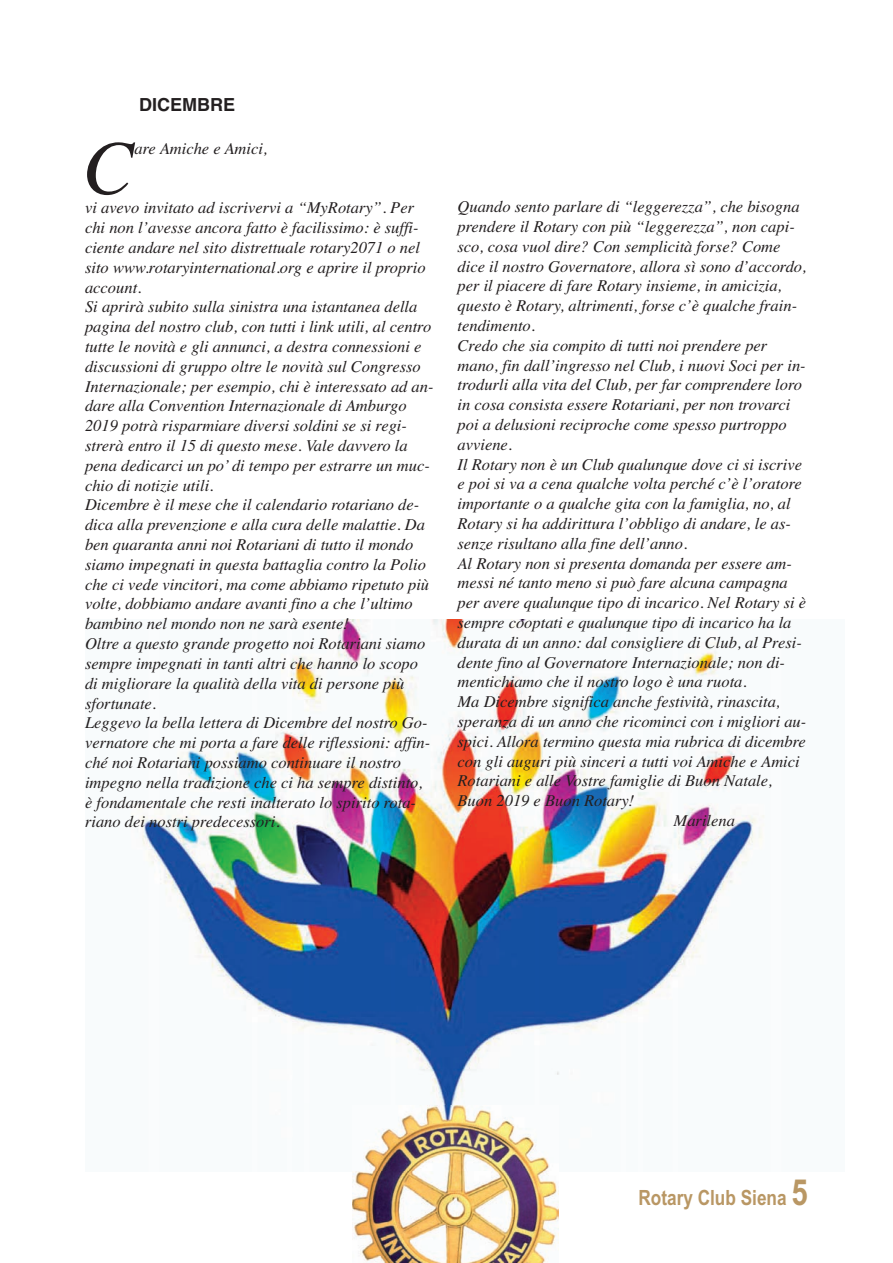
<style>
.page{position:relative;width:893px;height:1263px;background:#fff}
.page>*{position:absolute;margin:0;border:0;box-sizing:border-box;transform-origin:0 0}
.t1{font:italic 77.1px "Times";color:#231f20}
.t2{font:700 21px "Arial Narrow";color:#b99764}
.t3{font:700 18px "Helvetica";color:#231f20}
.t4{font:italic 16.5px/19.8px "Times";color:#231f20}
.s1{font-size:36px}
</style>
<div class="page">
<img style="left:137px;top:620px;width:627px;height:486px">
<img style="left:353px;top:1106px;width:205px;height:157px">
<p class="t3" style="left:139px;top:95px;width:97px">DICEMBRE</p>
<h1 class="t1" style="left:83px;top:122px;width:53px">C</h1>
<p class="t4" style="left:135px;top:138px;width:134px">are Amiche e Amici,</p>
<p class="t4" style="left:85px;top:198px;width:350px">vi avevo invitato ad iscrivervi a “MyRotary”. Per chi non l’avesse ancora fatto è facilissimo: è suffi&shy;ciente andare nel sito distrettuale rotary2071 o nel sito www.rotaryinternational.org e aprire il proprio account.<br>Si aprirà subito sulla sinistra una istantanea della pagina del nostro club, con tutti i link utili, al centro tutte le novità e gli annunci, a destra connessioni e discussioni di gruppo oltre le novità sul Congresso Internazionale; per esempio, chi è interessato ad an&shy;dare alla Convention Internazionale di Amburgo 2019 potrà risparmiare diversi soldini se si regi&shy;strerà entro il 15 di questo mese. Vale davvero la pena dedicarci un po’ di tempo per estrarre un muc&shy;chio di notizie utili.<br>Dicembre è il mese che il calendario rotariano de&shy;dica alla prevenzione e alla cura delle malattie. Da ben quaranta anni noi Rotariani di tutto il mondo siamo impegnati in questa battaglia contro la Polio che ci vede vincitori, ma come abbiamo ripetuto più volte, dobbiamo andare avanti fino a che l’ultimo bambino nel mondo non ne sarà esente!<br>Oltre a questo grande progetto noi Rotariani siamo sempre impegnati in tanti altri che hanno lo scopo di migliorare la qualità della vita di persone più sfortunate.<br>Leggevo la bella lettera di Dicembre del nostro Go&shy;vernatore che mi porta a fare delle riflessioni: affin&shy;ché noi Rotariani possiamo continuare il nostro impegno nella tradizione che ci ha sempre distinto, è fondamentale che resti inalterato lo spirito rota&shy;riano dei nostri predecessori.</p>
<p class="t4" style="left:457px;top:197px;width:344px">Quando sento parlare di “leggerezza”, che bisogna</p>
<p class="t4" style="left:458px;top:216px;width:339px">prendere il Rotary con più “leggerezza”, non capi-</p>
<p class="t4" style="left:458px;top:236px;width:324px">sco, cosa vuol dire? Con semplicità forse? Come</p>
<p class="t4" style="left:458px;top:256px;width:350px">dice il nostro Governatore, allora sì sono d’accordo,</p>
<p class="t4" style="left:458px;top:276px;width:326px">per il piacere di fare Rotary insieme, in amicizia,</p>
<p class="t4" style="left:458px;top:296px;width:341px">questo è Rotary, altrimenti, forse c’è qualche frain-</p>
<p class="t4" style="left:458px;top:315px;width:79px">tendimento.</p>
<p class="t4" style="left:458px;top:335px;width:311px">Credo che sia compito di tutti noi prendere per</p>
<p class="t4" style="left:458px;top:355px;width:350px">mano, fin dall’ingresso nel Club, i nuovi Soci per in-</p>
<p class="t4" style="left:458px;top:375px;width:346px">trodurli alla vita del Club, per far comprendere loro</p>
<p class="t4" style="left:458px;top:395px;width:334px">in cosa consista essere Rotariani, per non trovarci</p>
<p class="t4" style="left:458px;top:414px;width:331px">poi a delusioni reciproche come spesso purtroppo</p>
<p class="t4" style="left:458px;top:434px;width:56px">avviene.</p>
<p class="t4" style="left:458px;top:454px;width:346px">Il Rotary non è un Club qualunque dove ci si iscrive</p>
<p class="t4" style="left:458px;top:474px;width:346px">e poi si va a cena qualche volta perché c’è l’oratore</p>
<p class="t4" style="left:458px;top:494px;width:335px">importante o a qualche gita con la famiglia, no, al</p>
<p class="t4" style="left:458px;top:513px;width:335px">Rotary si ha addirittura l’obbligo di andare, le as-</p>
<p class="t4" style="left:458px;top:533px;width:231px">senze risultano alla fine dell’anno.</p>
<p class="t4" style="left:458px;top:553px;width:336px">Al Rotary non si presenta domanda per essere am-</p>
<p class="t4" style="left:458px;top:573px;width:332px">messi né tanto meno si può fare alcuna campagna</p>
<p class="t4" style="left:458px;top:593px;width:350px">per avere qualunque tipo di incarico. Nel Rotary si è</p>
<p class="t4" style="left:458px;top:612px;width:335px">sempre cooptati e qualunque tipo di incarico ha la</p>
<p class="t4" style="left:458px;top:632px;width:346px">durata di un anno: dal consigliere di Club, al Presi-</p>
<p class="t4" style="left:458px;top:652px;width:329px">dente fino al Governatore Internazionale; non di-</p>
<p class="t4" style="left:458px;top:672px;width:291px">mentichiamo che il nostro logo è una ruota.</p>
<p class="t4" style="left:458px;top:692px;width:324px">Ma Dicembre significa anche festività, rinascita,</p>
<p class="t4" style="left:458px;top:711px;width:350px">speranza di un anno che ricominci con i migliori au-</p>
<p class="t4" style="left:458px;top:731px;width:350px">spici. Allora termino questa mia rubrica di dicembre</p>
<p class="t4" style="left:458px;top:751px;width:344px">con gli auguri più sinceri a tutti voi Amiche e Amici</p>
<p class="t4" style="left:458px;top:771px;width:316px">Rotariani e alle Vostre famiglie di Buon Natale,</p>
<p class="t4" style="left:458px;top:791px;width:178px">Buon 2019 e Buon Rotary!</p>
<p class="t4" style="left:674px;top:810px;width:63px">Marilena</p>
<p class="t2" style="left:638px;top:1185px;width:171px">Rotary Club Siena <span class="s1">5</span></p>
</div>
